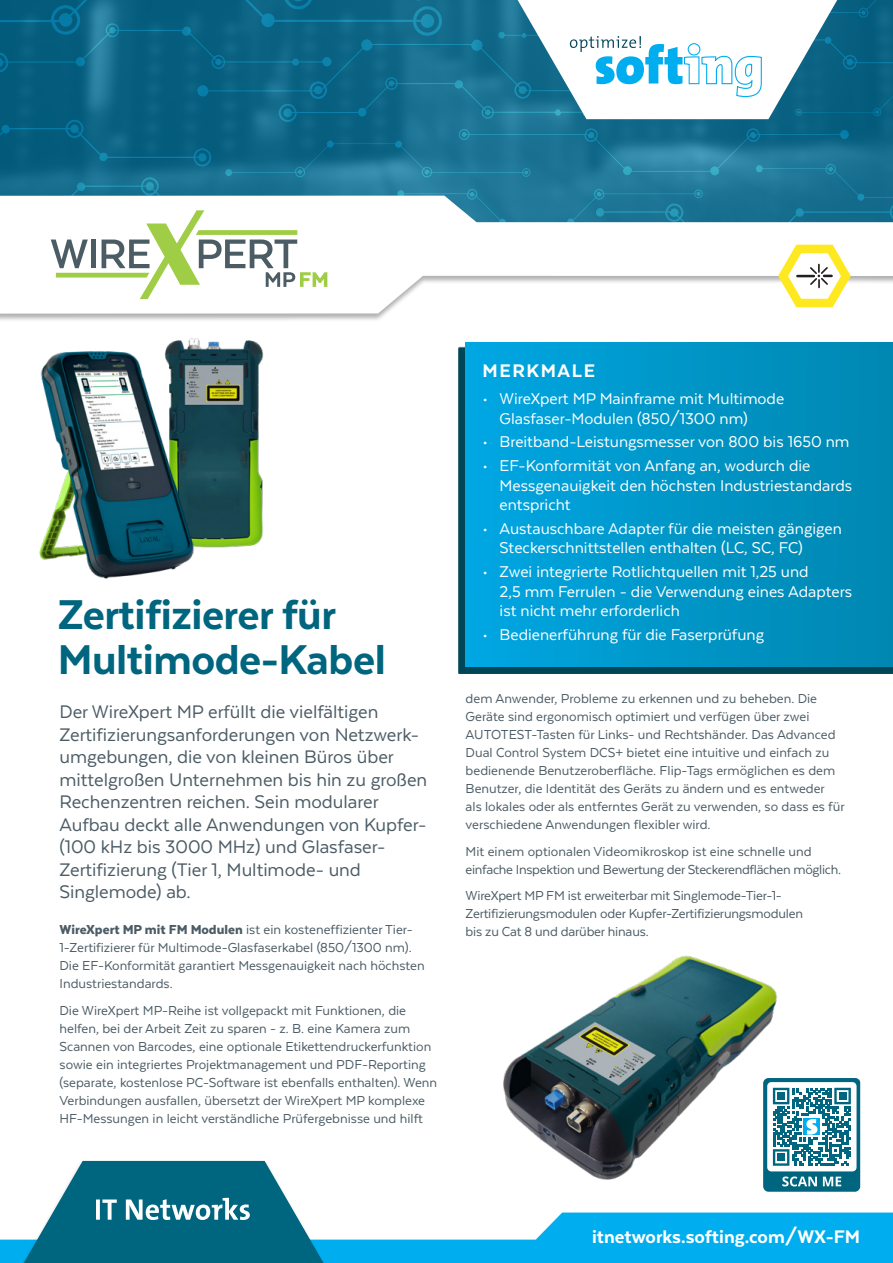
<style>
.page{position:relative;width:893px;height:1263px;background:#fff}
.page>*{position:absolute;margin:0;border:0;box-sizing:border-box;transform-origin:0 0}
.t1{font:800 48px/45px "Texta";letter-spacing:-.01em;color:#00657e}
.t2{font:21px/22.5px "Texta";color:#4c5c65}
.t3{font:800 21px "Texta";color:#fff}
.t4{font:800 21px "Texta";letter-spacing:.075em;color:#fff}
.t5{font:18px/19.5px "Texta";color:#fff}
.t6{font:15px/18px "Texta";color:#4c5c65}
.t7{font:15px/18px "Texta";letter-spacing:-.02em;color:#4c5c65}
.s1{font-weight:900}
</style>
<div class="page">
<div style="left:0;top:195px;width:893px;height:128px;background:#231f20;opacity:.35"></div>
<img style="left:205px;top:340px;width:59px;height:208px">
<div style="left:458px;top:347px;width:435px;height:327px;background:#004656"></div>
<div style="left:466px;top:342px;width:427px;height:324px;background:linear-gradient(to right,#00a7e2,#0087b0)"></div>
<img style="left:503px;top:955px;width:274px;height:225px">
<img style="left:39px;top:338px;width:166px;height:241px">
<svg style="left:763px;top:1078px;width:97px;height:114px"></svg>
<svg style="left:0;top:1212px;width:893px;height:51px;fill:#00aeef"></svg>
<div style="left:12px;top:1160px;width:323px;height:103px;background:#231f20;opacity:.35"></div>
<svg style="left:24px;top:1161px;width:300px;height:102px"></svg>
<svg style="left:0;top:0;width:893px;height:312px"></svg>
<h1 class="t1" style="left:58px;top:592px;width:329px">Zertifizierer für<br>Multimode-Kabel</h1>
<p class="t2" style="left:60px;top:701px;width:369px">Der WireXpert MP erfüllt die vielfältigen Zertifizierungsanforderungen von Netzwerk&shy;umgebungen, die von kleinen Büros über mittelgroßen Unternehmen bis hin zu großen Rechenzentren reichen. Sein modularer Aufbau deckt alle Anwendungen von Kupfer-(100 kHz bis 3000 MHz) und Glasfaser-Zertifizierung (Tier 1, Multimode- und Singlemode) ab.</p>
<p class="t6" style="left:60px;top:921px;width:367px"><span class="s1">WireXpert MP mit FM Modulen</span> ist ein kosteneffizienter Tier-1-Zertifizierer für Multimode-Glasfaserkabel (850/1300 nm).<br>Die EF-Konformität garantiert Messgenauigkeit nach höchsten Industriestandards.</p>
<p class="t6" style="left:60px;top:1001px;width:379px">Die WireXpert MP-Reihe ist vollgepackt mit Funktionen, die helfen, bei der Arbeit Zeit zu sparen - z. B. eine Kamera zum Scannen von Barcodes, eine optionale Etikettendruckerfunktion sowie ein integriertes Projektmanagement und PDF-Reporting (separate, kostenlose PC-Software ist ebenfalls enthalten). Wenn Verbindungen ausfallen, übersetzt der WireXpert MP komplexe HF-Messungen in leicht verständliche Prüfergebnisse und hilft</p>
<h2 class="t4" style="left:483px;top:359px;width:114px">MERKMALE</h2>
<p class="t5" style="left:500px;top:389px;width:286px;text-indent:-17px">• WireXpert MP Mainframe mit Multimode<br>Glasfaser-Modulen (850/1300 nm)</p>
<p class="t5" style="left:483px;top:432px;width:368px">• Breitband-Leistungsmesser von 800 bis 1650 nm</p>
<p class="t5" style="left:500px;top:456px;width:354px;text-indent:-17px">• EF-Konformität von Anfang an, wodurch die<br>Messgenauigkeit den höchsten Industriestandards entspricht</p>
<p class="t5" style="left:500px;top:519px;width:344px;text-indent:-17px">• Austauschbare Adapter für die meisten gängigen<br>Steckerschnittstellen enthalten (LC, SC, FC)</p>
<p class="t5" style="left:500px;top:562px;width:354px;text-indent:-17px">• Zwei integrierte Rotlichtquellen mit 1,25 und<br>2,5 mm Ferrulen - die Verwendung eines Adapters ist nicht mehr erforderlich</p>
<p class="t5" style="left:483px;top:625px;width:283px">• Bedienerführung für die Faserprüfung</p>
<p class="t6" style="left:466px;top:689px;width:380px">dem Anwender, Probleme zu erkennen und zu beheben. Die Geräte sind ergonomisch optimiert und verfügen über zwei AUTOTEST-Tasten für Links- und Rechtshänder. Das Advanced Dual Control System DCS+ bietet eine intuitive und einfach zu bedienende Benutzeroberfläche. Flip-Tags ermöglichen es dem Benutzer, die Identität des Geräts zu ändern und es entweder als lokales oder als entferntes Gerät zu verwenden, so dass es für verschiedene Anwendungen flexibler wird.</p>
<p class="t7" style="left:466px;top:842px;width:377px">Mit einem optionalen Videomikroskop ist eine schnelle und einfache Inspektion und Bewertung der Steckerendflächen möglich.</p>
<p class="t6" style="left:466px;top:886px;width:339px">WireXpert MP FM ist erweiterbar mit Singlemode-Tier-1-<br>Zertifizierungsmodulen oder Kupfer-Zertifizierungsmodulen bis zu Cat 8 und darüber hinaus.</p>
<h2 class="t3" style="left:592px;top:1226px;width:270px">itnetworks.softing.com/WX-FM</h2>
</div>
